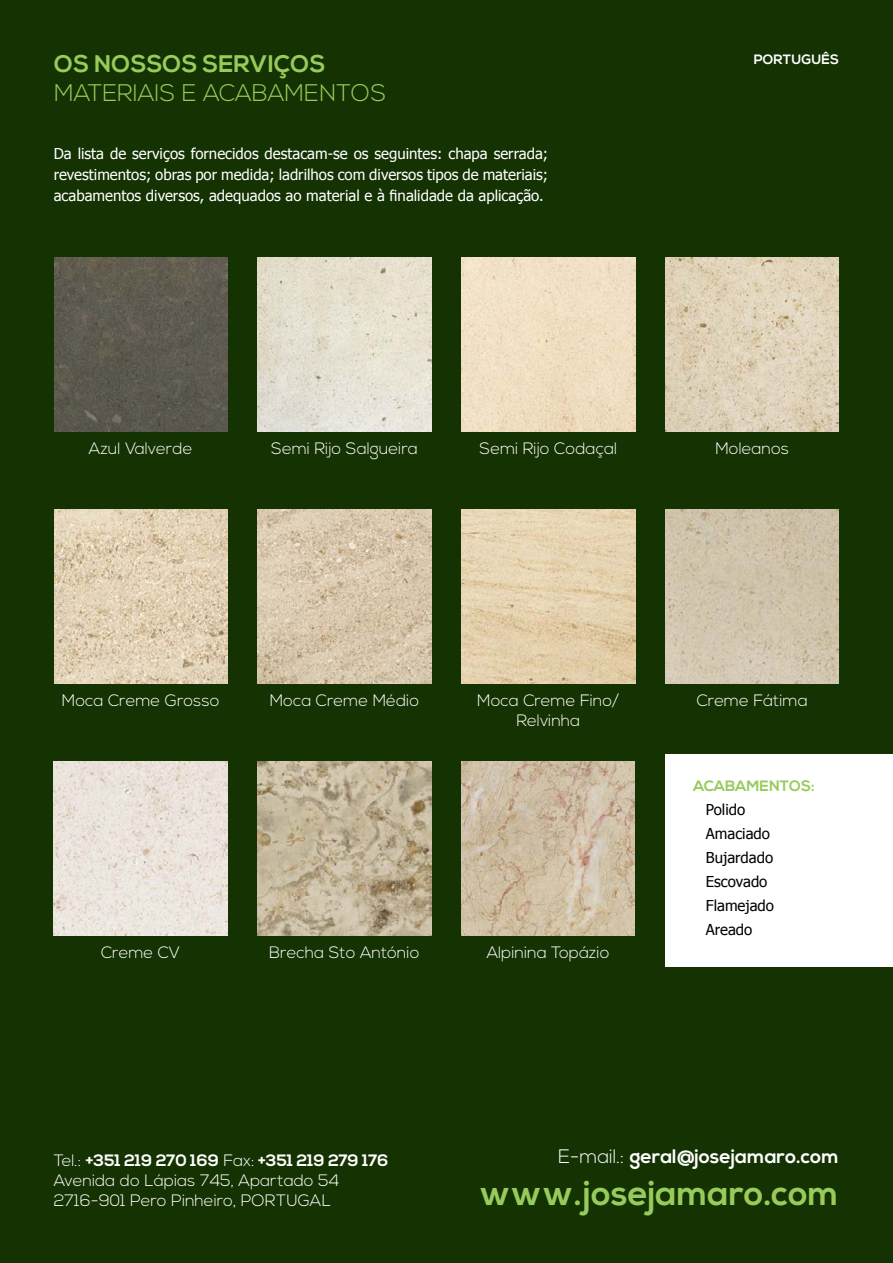
<style>
.page{position:relative;width:893px;height:1263px;background:#143202}
.page>*{position:absolute;margin:0;border:0;box-sizing:border-box;transform-origin:0 0}
.t1{font:700 34.5px "Nexa";color:#97cb5b}
.t2{font:300 24px "Nexa";color:#97cb5b}
.t3{font:700 24px "Nexa";color:#97cb5b}
.t4{font:700 19.5px "Nexa";color:#fff}
.t5{font:300 16.5px/19.8px "Nexa";color:#fff;text-align:center}
.t6{font:15px/21px "Tahoma";color:#fff;text-align:justify}
.t7{font:15px/24px "Tahoma";color:#000}
.t8{font:700 15px "Nexa";color:#97cb5b}
.t9{font:700 13.5px "Nexa";color:#fff}
.s1{font-weight:700}
.s2{font-weight:300}
</style>
<div class="page">
<div style="left:665px;top:755px;width:228px;height:212px;background:#fff"></div>
<img style="left:54px;top:258px;width:173px;height:173px">
<img style="left:54px;top:510px;width:173px;height:173px">
<img style="left:54px;top:762px;width:173px;height:173px">
<img style="left:462px;top:258px;width:173px;height:173px">
<img style="left:462px;top:510px;width:173px;height:173px">
<img style="left:461px;top:762px;width:174px;height:173px">
<img style="left:258px;top:258px;width:173px;height:173px">
<img style="left:258px;top:510px;width:173px;height:173px">
<img style="left:258px;top:762px;width:173px;height:173px">
<img style="left:665px;top:258px;width:174px;height:173px">
<img style="left:665px;top:510px;width:174px;height:173px">
<h2 class="t3" style="left:54px;top:50px;width:273px">OS NOSSOS SERVIÇOS</h2>
<h2 class="t2" style="left:54px;top:79px;width:333px">Materiais e Acabamentos</h2>
<p class="t6" style="left:54px;top:142px;width:496px">Da lista de serviços fornecidos destacam-se os seguintes: chapa serrada; revestimentos; obras por medida; ladrilhos com diversos tipos de materiais; acabamentos diversos, adequados ao material e à finalidade da aplicação.</p>
<p class="t9" style="left:754px;top:52px;width:87px">PORTUGUÊS</p>
<p class="t5" style="left:89px;top:439px;width:105px">Azul Valverde</p>
<p class="t5" style="left:271px;top:439px;width:148px">Semi Rijo Salgueira</p>
<p class="t5" style="left:479px;top:439px;width:139px">Semi Rijo Codaçal</p>
<p class="t5" style="left:715px;top:439px;width:75px">Moleanos</p>
<p class="t5" style="left:62px;top:691px;width:159px">Moca Creme Grosso</p>
<p class="t5" style="left:270px;top:691px;width:151px">Moca Creme Médio</p>
<p class="t5" style="left:477px;top:691px;width:144px">Moca Creme Fino/<br>Relvinha</p>
<p class="t5" style="left:101px;top:943px;width:80px">Creme CV</p>
<p class="t5" style="left:269px;top:943px;width:152px">Brecha Sto António</p>
<p class="t5" style="left:487px;top:943px;width:124px">Alpinina Topázio</p>
<p class="t5" style="left:697px;top:691px;width:112px">Creme Fátima</p>
<p class="t8" style="left:693px;top:777px;width:123px">ACABAMENTOS:</p>
<p class="t7" style="left:706px;top:797px;width:70px">Polido<br>Amaciado<br>Bujardado<br>Escovado<br>Flamejado<br>Areado</p>
<p class="t5" style="left:54px;top:1151px;width:336px;text-align:left">Tel.: <span class="s1">+351 219 270 169</span> Fax: <span class="s1">+351 219 279 176<br></span>Avenida do Lápias 745, Apartado 54<br>2716-901 Pero Pinheiro, PORT</p>
<p class="t5" style="left:287px;top:1191px;width:46px">UGAL</p>
<p class="t4" style="left:558px;top:1145px;width:282px"><span class="s2">E-mail.:</span> geral@josejamaro.com</p>
<h1 class="t1" style="left:479px;top:1173px;width:361px">www.josejamaro.com</h1>
</div>
